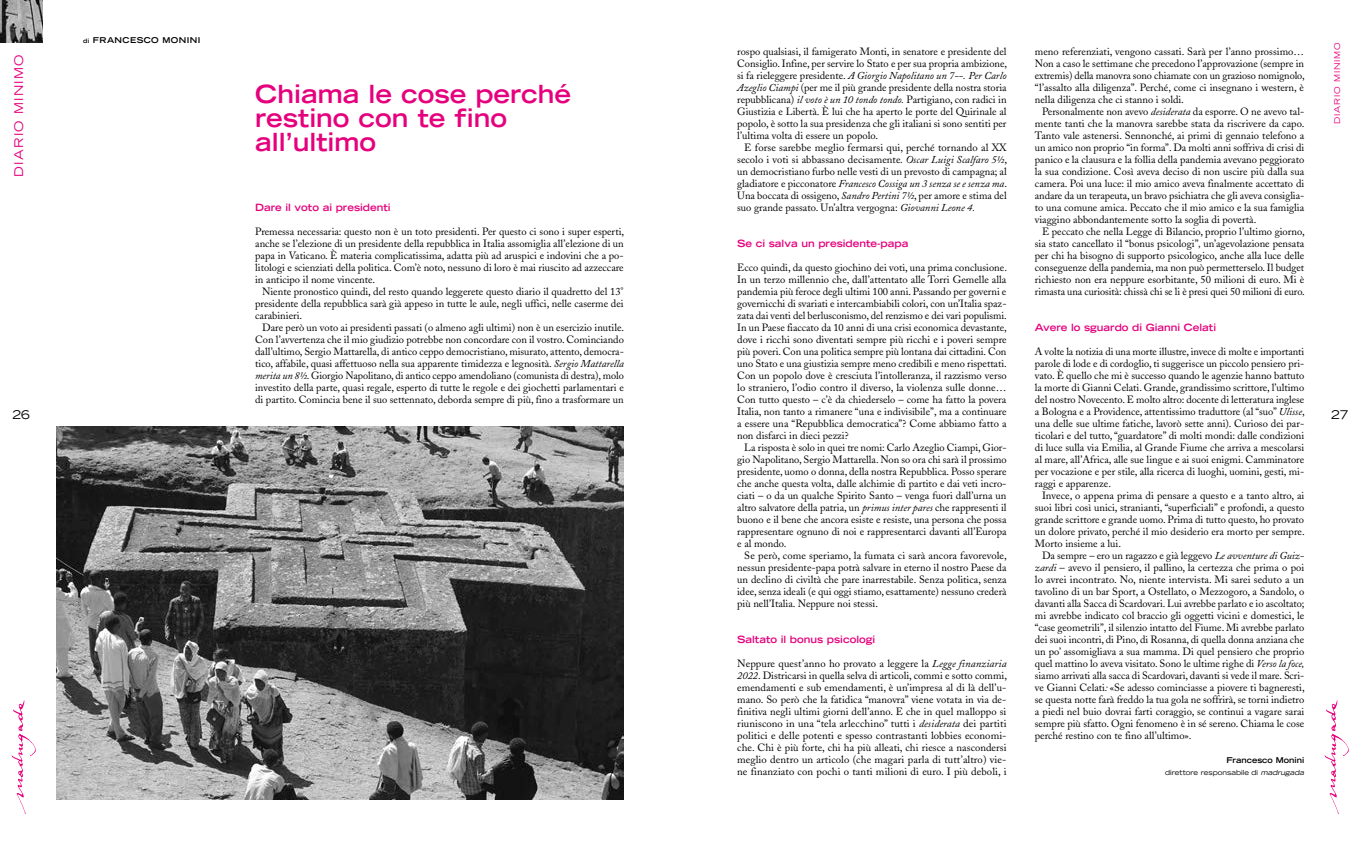
<style>
.page{position:relative;width:1361px;height:842px;background:#fff}
.page>*{position:absolute;margin:0;border:0;box-sizing:border-box;transform-origin:0 0}
.t1{font:700 expanded 25px/24px "Trade Gothic LH";color:#e6007d}
.t2{font:expanded 12px "Trade Gothic LH";letter-spacing:.1em;color:#e6007d}
.t3{font:expanded 12px "Trade Gothic LH";color:#000}
.t4{font:10.5px/12px "Adobe Caslon";color:#000;text-align:justify}
.t5{font:700 expanded 10px "Trade Gothic LH";color:#e6007d}
.t6{font:700 expanded 8px "Trade Gothic LH";letter-spacing:.05em;color:#000}
.t7{font:700 expanded 8px "Trade Gothic LH";color:#000}
.t8{font:expanded 8px "Trade Gothic LH";letter-spacing:.1em;color:#e6007d}
.t9{font:expanded 7px "Trade Gothic LH";color:#000}
.s1{font-size:6px}
.s2{font-style:italic}
</style>
<div class="page">
<img style="left:1324px;top:700px;width:25px;height:114px">
<img style="left:12px;top:700px;width:24px;height:114px">
<img style="left:0;top:0;width:43px;height:43px">
<img style="left:57px;top:427px;width:567px;height:372px">
<p class="t6" style="left:83px;top:34px;width:119px"><span class="s1">di</span> FRANCESCO MONINI</p>
<p class="t8" style="left:1332px;top:124px;width:83px;rotate:-90deg">DIARIO MINIMO</p>
<p class="t4" style="left:737px;top:45px;width:271px">rospo qualsiasi, il famigerato Monti, in senatore e presidente del Consiglio. Infine, per servire lo Stato e per sua propria ambizione, si fa rieleggere presidente. <span class="s2">A Giorgio Napolitano un 7--. Per Carlo Azeglio Ciampi</span> (per me il più grande presidente della nostra storia repubblicana) <span class="s2">il voto è un 10 tondo tondo.</span> Partigiano, con radici in Giustizia e Libertà. È lui che ha aperto le porte del Quirinale al popolo, è sotto la sua presidenza che gli italiani si sono sentiti per l’ultima volta di essere un popolo.</p>
<p class="t4" style="left:737px;top:141px;width:271px;text-indent:7px">E forse sarebbe meglio fermarsi qui, perché tornando al XX secolo i voti si abbassano decisamente<span class="s2">. Oscar Luigi Scalfaro 5½</span>, un democristiano furbo nelle vesti di un prevosto di campagna; al gladiatore e picconatore <span class="s2">Francesco Cossiga un 3 senza se e senza ma</span>.<br>Una boccata di ossigeno, <span class="s2">Sandro Pertini 7½</span>, per amore e stima del suo grande passato. Un’altra vergogna: <span class="s2">Giovanni Leone 4.</span></p>
<p class="t5" style="left:737px;top:236px;width:173px">Se ci salva un presidente-papa</p>
<p class="t4" style="left:737px;top:261px;width:271px">Ecco quindi, da questo giochino dei voti, una prima conclusione.<br>In un terzo millennio che, dall’attentato alle Torri Gemelle alla pandemia più feroce degli ultimi 100 anni. Passando per governi e governicchi di svariati e intercambiabili colori, con un’Italia spaz&shy;zata dai venti del berlusconismo, del renzismo e dei vari populismi.<br>In un Paese fiaccato da 10 anni di una crisi economica devastante, dove i ricchi sono diventati sempre più ricchi e i poveri sempre più poveri. Con una politica sempre più lontana dai cittadini. Con uno Stato e una giustizia sempre meno credibili e meno rispettati.<br>Con un popolo dove è cresciuta l’intolleranza, il razzismo verso lo straniero, l’odio contro il diverso, la violenza sulle donne… Con tutto questo – c’è da chiederselo – come ha fatto la povera Italia, non tanto a rimanere “una e indivisibile”, ma a continuare a essere una “Repubblica democratica”? Come abbiamo fatto a non disfarci in dieci pezzi?</p>
<p class="t4" style="left:737px;top:441px;width:271px;text-indent:7px">La risposta è solo in quei tre nomi: Carlo Azeglio Ciampi, Gior&shy;gio Napolitano, Sergio Mattarella. Non so ora chi sarà il prossimo presidente, uomo o donna, della nostra Repubblica. Posso sperare che anche questa volta, dalle alchimie di partito e dai veti incro&shy;ciati – o da un qualche Spirito Santo – venga fuori dall’urna un altro salvatore della patria, un <span class="s2">primus inter pares</span> che rappresenti il buono e il bene che ancora esiste e resiste, una persona che possa rappresentare ognuno di noi e rappresentarci davanti all’Europa e al mondo.</p>
<p class="t4" style="left:737px;top:549px;width:271px;text-indent:7px">Se però, come speriamo, la fumata ci sarà ancora favorevole, nessun presidente-papa potrà salvare in eterno il nostro Paese da un declino di civiltà che pare inarrestabile. Senza politica, senza idee, senza ideali (e qui oggi stiamo, esattamente) nessuno crederà più nell’Italia. Neppure noi stessi.</p>
<p class="t5" style="left:737px;top:632px;width:140px">Saltato il bonus psicologi</p>
<p class="t4" style="left:737px;top:657px;width:271px">Neppure quest’anno ho provato a leggere la <span class="s2">Legge finanziaria 2022</span>. Districarsi in quella selva di articoli, commi e sotto commi, emendamenti e sub emendamenti, è un’impresa al di là dell’u&shy;mano. So però che la fatidica “manovra” viene votata in via de&shy;finitiva negli ultimi giorni dell’anno. E che in quel malloppo si riuniscono in una “tela arlecchino” tutti i <span class="s2">desiderata</span> dei partiti politici e delle potenti e spesso contrastanti lobbies economi&shy;che. Chi è più forte, chi ha più alleati, chi riesce a nascondersi meglio dentro un articolo (che magari parla di tutt’altro) vie&shy;ne finanziato con pochi o tanti milioni di euro. I più deboli, i</p>
<p class="t4" style="left:1035px;top:45px;width:271px">meno referenziati, vengono cassati. Sarà per l’anno prossimo… Non a caso le settimane che precedono l’approvazione (sempre in extremis) della manovra sono chiamate con un grazioso nomignolo, “l’assalto alla diligenza”. Perché, come ci insegnano i western, è nella diligenza che ci stanno i soldi.</p>
<p class="t4" style="left:1035px;top:105px;width:271px;text-indent:7px">Personalmente non avevo <span class="s2">desiderata</span> da esporre. O ne avevo tal&shy;mente tanti che la manovra sarebbe stata da riscrivere da capo.<br>Tanto vale astenersi. Sennonché, ai primi di gennaio telefono a un amico non proprio “in forma”. Da molti anni soffriva di crisi di panico e la clausura e la follia della pandemia avevano peggiorato la sua condizione. Così aveva deciso di non uscire più dalla sua camera. Poi una luce: il mio amico aveva finalmente accettato di andare da un terapeuta, un bravo psichiatra che gli aveva consiglia&shy;to una comune amica. Peccato che il mio amico e la sua famiglia viaggino abbondantemente sotto la soglia di povertà.</p>
<p class="t4" style="left:1035px;top:225px;width:271px;text-indent:7px">E peccato che nella Legge di Bilancio, proprio l’ultimo giorno, sia stato cancellato il “bonus psicologi”<span class="s2">,</span> un’agevolazione pensata per chi ha bisogno di supporto psicologico, anche alla luce delle conseguenze della pandemia, ma non può permetterselo. Il budget richiesto non era neppure esorbitante, 50 milioni di euro. Mi è rimasta una curiosità: chissà chi se li è presi quei 50 milioni di euro.</p>
<p class="t5" style="left:1035px;top:320px;width:183px">Avere lo sguardo di Gianni Celati</p>
<p class="t4" style="left:1035px;top:345px;width:271px">A volte la notizia di una morte illustre, invece di molte e importanti parole di lode e di cordoglio, ti suggerisce un piccolo pensiero pri&shy;vato. È quello che mi è successo quando le agenzie hanno battuto la morte di Gianni Celati. Grande, grandissimo scrittore, l’ultimo del nostro Novecento. E molto altro: docente di letteratura inglese a Bologna e a Providence, attentissimo traduttore (al “suo” <span class="s2">Ulisse</span>, una delle sue ultime fatiche, lavorò sette anni). Curioso dei par&shy;ticolari e del tutto, “guardatore” di molti mondi: dalle condizioni di luce sulla via Emilia, al Grande Fiume che arriva a mescolarsi al mare, all’Africa, alle sue lingue e ai suoi enigmi. Camminatore per vocazione e per stile, alla ricerca di luoghi, uomini, gesti, mi&shy;raggi e apparenze.</p>
<p class="t4" style="left:1035px;top:489px;width:271px;text-indent:7px">Invece, o appena prima di pensare a questo e a tanto altro, ai suoi libri così unici, stranianti, “superficiali” e profondi, a questo grande scrittore e grande uomo. Prima di tutto questo, ho provato un dolore privato, perché il mio desiderio era morto per sempre.<br>Morto insieme a lui.</p>
<p class="t4" style="left:1035px;top:549px;width:271px;text-indent:7px">Da sempre – ero un ragazzo e già leggevo <span class="s2">Le avventure di Guiz&shy;zardi</span> – avevo il pensiero, il pallino, la certezza che prima o poi lo avrei incontrato. No, niente intervista. Mi sarei seduto a un tavolino di un bar Sport, a Ostellato, o Mezzogoro, a Sandolo, o davanti alla Sacca di Scardovari. Lui avrebbe parlato e io ascoltato; mi avrebbe indicato col braccio gli oggetti vicini e domestici, le “case geometrili”, il silenzio intatto del Fiume. Mi avrebbe parlato dei suoi incontri, di Pino, di Rosanna, di quella donna anziana che un po’ assomigliava a sua mamma. Di quel pensiero che proprio quel mattino lo aveva visitato. Sono le ultime righe di <span class="s2">Verso la foce, </span>siamo arrivati alla sacca di Scardovari, davanti si vede il mare. Scri&shy;ve Gianni Celati<span class="s2">:</span> «Se adesso cominciasse a piovere ti bagneresti, se questa notte farà freddo la tua gola ne soffrirà, se torni indietro a piedi nel buio dovrai farti coraggio, se continui a vagare sarai sempre più sfatto. Ogni fenomeno è in sé sereno. Chiama le cose perché restino con te fino all’ultimo».</p>
<p class="t7" style="left:1226px;top:754px;width:79px">Francesco Monini</p>
<p class="t9" style="left:1165px;top:767px;width:142px">direttore responsabile di <span class="s2">madrugada</span></p>
<p class="t2" style="left:11px;top:177px;width:124px;rotate:-90deg">DIARIO MINIMO</p>
<h1 class="t1" style="left:255px;top:81px;width:317px">Chiama le cose perché restino con te fino all’ultimo</h1>
<p class="t5" style="left:255px;top:200px;width:137px">Dare il voto ai presidenti</p>
<p class="t4" style="left:255px;top:225px;width:370px">Premessa necessaria: questo non è un toto presidenti. Per questo ci sono i super esperti, anche se l’elezione di un presidente della repubblica in Italia assomiglia all’elezione di un papa in Vaticano. È materia complicatissima, adatta più ad aruspici e indovini che a po&shy;litologi e scienziati della politica. Com’è noto, nessuno di loro è mai riuscito ad azzeccare in anticipo il nome vincente.</p>
<p class="t4" style="left:255px;top:285px;width:370px;text-indent:7px">Niente pronostico quindi, del resto quando leggerete questo diario il quadretto del 13° presidente della repubblica sarà già appeso in tutte le aule, negli uffici, nelle caserme dei carabinieri.</p>
<p class="t4" style="left:255px;top:321px;width:370px;text-indent:7px">Dare però un voto ai presidenti passati (o almeno agli ultimi) non è un esercizio inutile.<br>Con l’avvertenza che il mio giudizio potrebbe non concordare con il vostro. Cominciando dall’ultimo, Sergio Mattarella, di antico ceppo democristiano, misurato, attento, democra&shy;tico, affabile, quasi affettuoso nella sua apparente timidezza e legnosità. <span class="s2">Sergio Mattarella merita un 8½</span>. Giorgio Napolitano, di antico ceppo amendoliano (comunista di destra), molo investito della parte, quasi regale, esperto di tutte le regole e dei giochetti parlamentari e di partito. Comincia bene il suo settennato, deborda sempre di più, fino a trasformare un</p>
<p class="t3" style="left:13px;top:406px;width:19px">26</p>
<p class="t3" style="left:1331px;top:406px;width:19px">27</p>
</div>
